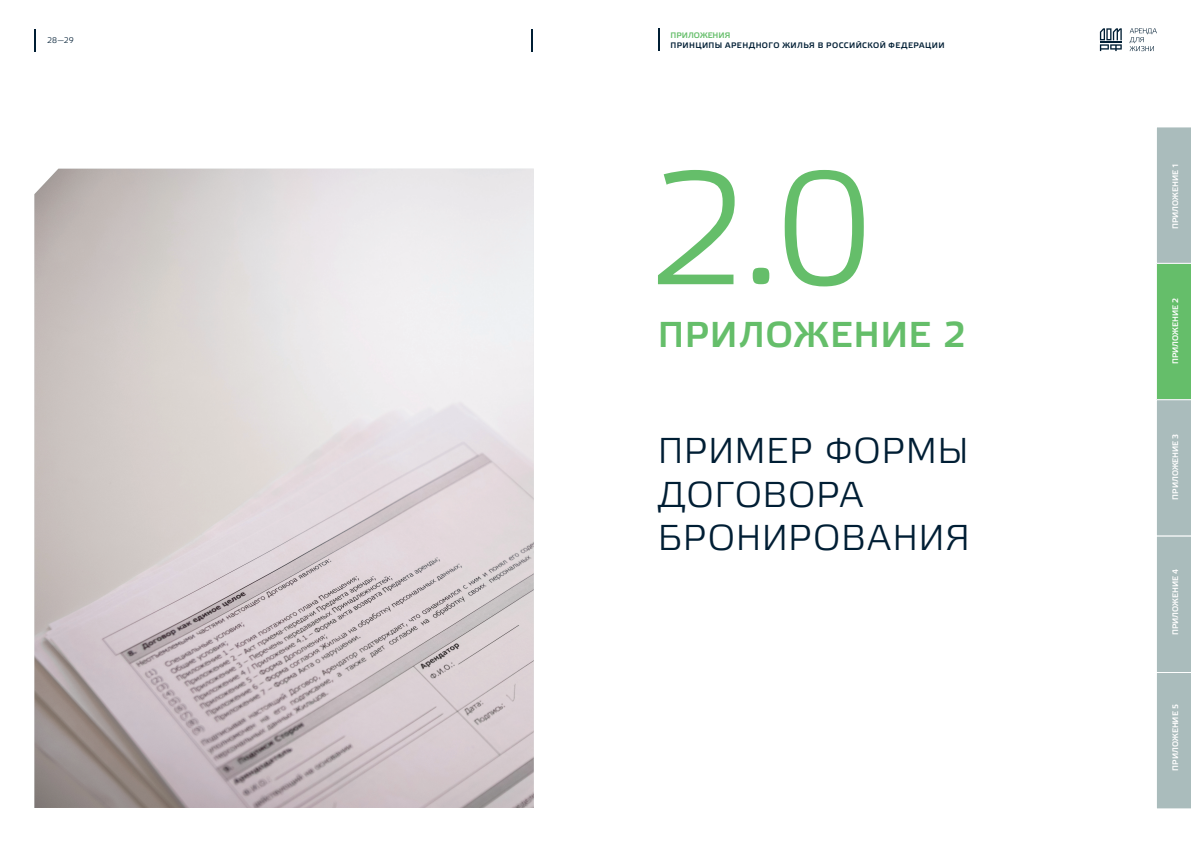
<style>
.page{position:relative;width:1191px;height:842px;background:#fff}
.page>*{position:absolute;margin:0;border:0;box-sizing:border-box;transform-origin:0 0}
.t1{font:300 160px "Etelka";color:#65be6a}
.t2{font:300 36px/43.2px "Etelka";color:#001e34}
.t3{font:500 36px "Etelka";letter-spacing:.02em;color:#65be6a}
.t4{font:500 8px "Etelka";color:#fff}
.t5{font:500 8px "Etelka";letter-spacing:.055em;color:#001e34}
.t6{font:500 8px "Etelka";color:#65be6a}
.t7{font:300 8px "Etelka";color:#001e34}
</style>
<div class="page">
<svg style="left:532px;top:29px;width:1px;height:23px"></svg>
<svg style="left:658px;top:28px;width:1px;height:23px"></svg>
<svg style="left:34px;top:29px;width:1px;height:23px"></svg>
<svg style="left:1099px;top:28px;width:22px;height:23px"></svg>
<svg style="left:1129px;top:28px;width:28px;height:23px"></svg>
<svg style="left:1156px;top:127px;width:35px;height:682px;background:#a9c5b7"></svg>
<img style="left:34px;top:169px;width:500px;height:639px">
<p class="t7" style="left:47px;top:36px;width:28px">28—29</p>
<p class="t6" style="left:670px;top:31px;width:25px">ПРИложения</p>
<p class="t5" style="left:670px;top:40px;width:275px">ПРИНЦИПЫ АРЕНДНОГО ЖИЛЬЯ В РОССИЙСКОЙ ФЕДЕРАЦИИ</p>
<h1 class="t1" style="left:648px;top:138px;width:227px">2.0</h1>
<h2 class="t3" style="left:658px;top:314px;width:309px">ПРИЛОЖЕНИЕ 2</h2>
<h2 class="t2" style="left:658px;top:431px;width:52px">Пример</h2>
<h2 class="t2" style="left:825px;top:431px;width:29px">формы</h2>
<h2 class="t2" style="left:658px;top:474px;width:52px">договора бронирования</h2>
<p class="t4" style="left:1170px;top:229px;width:68px;rotate:-90deg">приложение 1</p>
<p class="t4" style="left:1170px;top:364px;width:68px;rotate:-90deg">приложение 2</p>
<p class="t4" style="left:1170px;top:500px;width:68px;rotate:-90deg">приложение 3</p>
<p class="t4" style="left:1170px;top:635px;width:68px;rotate:-90deg">приложение 4</p>
<p class="t4" style="left:1170px;top:770px;width:68px;rotate:-90deg">приложение 5</p>
</div>
